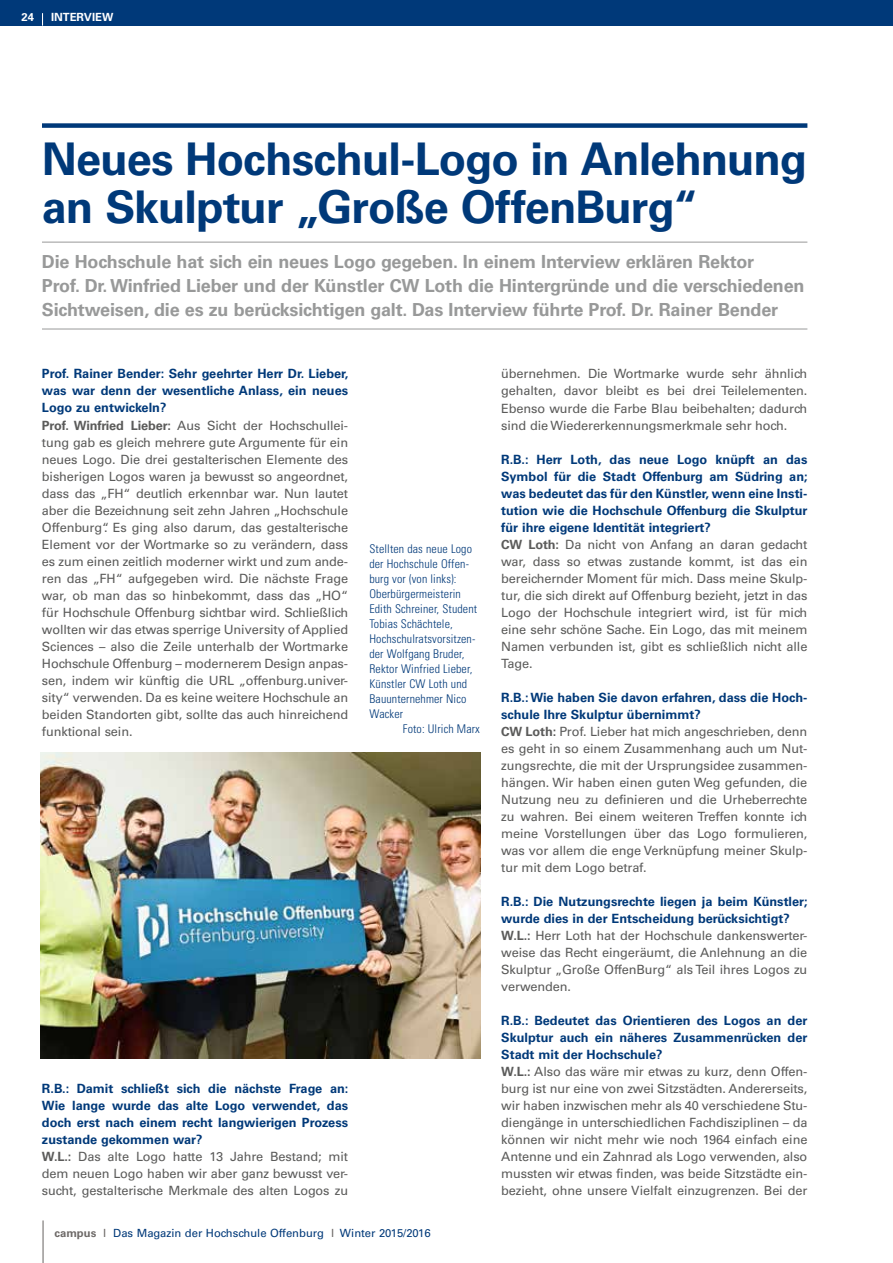
<style>
.page{position:relative;width:893px;height:1263px;background:#fff}
.page>*{position:absolute;margin:0;border:0;box-sizing:border-box;transform-origin:0 0}
.t1{font:700 45px/48px "Univers LT Std";letter-spacing:-.02em;color:#003979}
.t2{font:700 18px/24px "Univers LT Std";letter-spacing:-.01em;color:#989999}
.t3{font:12.75px/17px "Univers LT Std";letter-spacing:-.01em;color:#5b5b5a}
.t4{font:700 12.75px/17px "Univers LT Std";color:#003979}
.t5{font:300 condensed 12px/15px "Univers";letter-spacing:.01em;color:#003979}
.t6{font:11.25px "Univers LT Std";color:#003979}
.t7{font:700 11.25px "Univers LT Std";color:#fff}
.s1{font-weight:700;color:#003979}
.s2{font-weight:700}
.s3{color:#5b5b5a}
.s4{font-weight:400;color:#5b5b5a}
.s5{font-weight:700;color:#6e6a68}
.s6{color:#6e6a68}
</style>
<div class="page">
<div style="left:0;top:0;width:893px;height:26px;background:#003979"></div>
<svg style="left:42px;top:13px;width:1px;height:13px"></svg>
<hr style="left:43px;top:1220px;width:1px;height:43px;background:#6e6a68">
<div style="left:42px;top:123px;width:765px;height:5px;background:#003979"></div>
<hr style="left:42px;top:242px;width:765px;height:1px;background:#989999">
<hr style="left:42px;top:329px;width:765px;height:1px;background:#989999">
<img style="left:40px;top:753px;width:440px;height:306px">
<p class="t7" style="left:22px;top:10px;width:14px">24</p>
<p class="t7" style="left:51px;top:10px;width:64px">INTERVIEW</p>
<h1 class="t1" style="left:42px;top:135px;width:767px">Neues Hochschul-Logo in Anlehnung an Skulptur „Große OffenBurg“</h1>
<p class="t2" style="left:42px;top:250px;width:764px">Die Hochschule hat sich ein neues Logo gegeben. In einem Interview erklären Rektor<br>Prof. Dr. Winfried Lieber und der Künstler CW Loth die Hintergründe und die verschiedenen<br>Sichtweisen, die es zu berücksichtigen galt. Das Interview führte Prof. Dr. Rainer Bender</p>
<p class="t3" style="left:42px;top:366px;width:308px"><span class="s1">Prof. Rainer Bender: Sehr geehrter Herr Dr. Lieber, was war denn der wesentliche Anlass, ein neues Logo zu entwickeln?<br></span><span class="s2">Prof. Winfried Lieber:</span> Aus Sicht der Hochschullei&shy;tung gab es gleich mehrere gute Argumente für ein neues Logo. Die drei gestalterischen Elemente des bisherigen Logos waren ja bewusst so angeordnet, dass das „FH“ deutlich erkennbar war. Nun lautet aber die Bezeichnung seit zehn Jahren „Hochschule Offenburg“. Es ging also darum, das gestalterische Element vor der Wortmarke so zu verändern, dass es zum einen zeitlich moderner wirkt und zum ande&shy;ren das „FH“ aufgegeben wird. Die nächste Frage war, ob man das so hinbekommt, dass das „HO“ für Hochschule Offenburg sichtbar wird. Schließlich wollten wir das etwas sperrige University of Applied Sciences – also die Zeile unterhalb der Wortmarke Hochschule Offenburg – modernerem Design anpas&shy;sen, indem wir künftig die URL „offenburg.univer&shy;sity“ verwenden. Da es keine weitere Hochschule an beiden Standorten gibt, sollte das auch hinreichend funktional sein.</p>
<p class="t5" style="left:369px;top:541px;width:109px">Stellten das neue Logo der Hochschule Offen&shy;burg vor (von links):<br>Oberbürgermeisterin<br>Edith Schreiner, Student<br>Tobias Schächtele,<br>Hochschulratsvorsitzen&shy;der Wolfgang Bruder,<br>Rektor Winfried Lieber,<br>Künstler CW Loth und<br>Bauunternehmer Nico<br>Wacker</p>
<p class="t5" style="left:403px;top:721px;width:79px">Foto: Ulrich Marx</p>
<p class="t4" style="left:42px;top:1080px;width:308px">R.B.: Damit schließt sich die nächste Frage an:<br>Wie lange wurde das alte Logo verwendet, das doch erst nach einem recht langwierigen Prozess zustande gekommen war?<br><span class="s3">W.L.:</span> <span class="s4">Das alte Logo hatte 13 Jahre Bestand; mit dem neuen Logo haben wir aber ganz bewusst ver&shy;sucht, gestalterische Merkmale des alten Logos zu</span></p>
<p class="t6" style="left:54px;top:1226px;width:378px"><span class="s5">campus</span> <span class="s6">I</span> Das Magazin der Hochschule Offenburg <span class="s6">I</span> Winter 2015/2016</p>
<p class="t3" style="left:501px;top:366px;width:308px;text-align:justify">übernehmen. Die Wortmarke wurde sehr ähnlich gehalten, davor bleibt es bei drei Teilelementen.<br>Ebenso wurde die Farbe Blau beibehalten; dadurch sind die Wiedererkennungsmerkmale sehr hoch.</p>
<p class="t3" style="left:501px;top:451px;width:308px"><span class="s1">R.B.: Herr Loth, das neue Logo knüpft an das Symbol für die Stadt Offenburg am Südring an; was bedeutet das für den Künstler, wenn eine Insti&shy;tution wie die Hochschule Offenburg die Skulptur für ihre eigene Identität integriert?<br></span><span class="s2">CW Loth:</span> Da nicht von Anfang an daran gedacht war, dass so etwas zustande kommt, ist das ein bereichernder Moment für mich. Dass meine Skulp&shy;tur, die sich direkt auf Offenburg bezieht, jetzt in das Logo der Hochschule integriert wird, ist für mich eine sehr schöne Sache. Ein Logo, das mit meinem Namen verbunden ist, gibt es schließlich nicht alle Tage.</p>
<p class="t3" style="left:501px;top:689px;width:308px"><span class="s1">R.B.: Wie haben Sie davon erfahren, dass die Hoch&shy;schule Ihre Skulptur übernimmt?<br></span><span class="s2">CW Loth:</span> Prof. Lieber hat mich angeschrieben, denn es geht in so einem Zusammenhang auch um Nut&shy;zungsrechte, die mit der Ursprungsidee zusammen&shy;hängen. Wir haben einen guten Weg gefunden, die Nutzung neu zu definieren und die Urheberrechte zu wahren. Bei einem weiteren Treffen konnte ich meine Vorstellungen über das Logo formulieren, was vor allem die enge Verknüpfung meiner Skulp&shy;tur mit dem Logo betraf.</p>
<p class="t3" style="left:501px;top:893px;width:308px"><span class="s1">R.B.: Die Nutzungsrechte liegen ja beim Künstler; wurde dies in der Entscheidung berücksichtigt?<br></span><span class="s2">W.L.:</span> Herr Loth hat der Hochschule dankenswerter&shy;weise das Recht eingeräumt, die Anlehnung an die Skulptur „Große OffenBurg“ als Teil ihres Logos zu verwenden.</p>
<p class="t3" style="left:501px;top:1012px;width:308px"><span class="s1">R.B.: Bedeutet das Orientieren des Logos an der Skulptur auch ein näheres Zusammenrücken der Stadt mit der Hochschule?<br></span><span class="s2">W.L.:</span> Also das wäre mir etwas zu kurz, denn Offen&shy;burg ist nur eine von zwei Sitzstädten. Andererseits, wir haben inzwischen mehr als 40 verschiedene Stu&shy;diengänge in unterschiedlichen Fachdisziplinen – da können wir nicht mehr wie noch 1964 einfach eine Antenne und ein Zahnrad als Logo verwenden, also mussten wir etwas finden, was beide Sitzstädte ein&shy;bezieht, ohne unsere Vielfalt einzugrenzen. Bei der</p>
</div>
